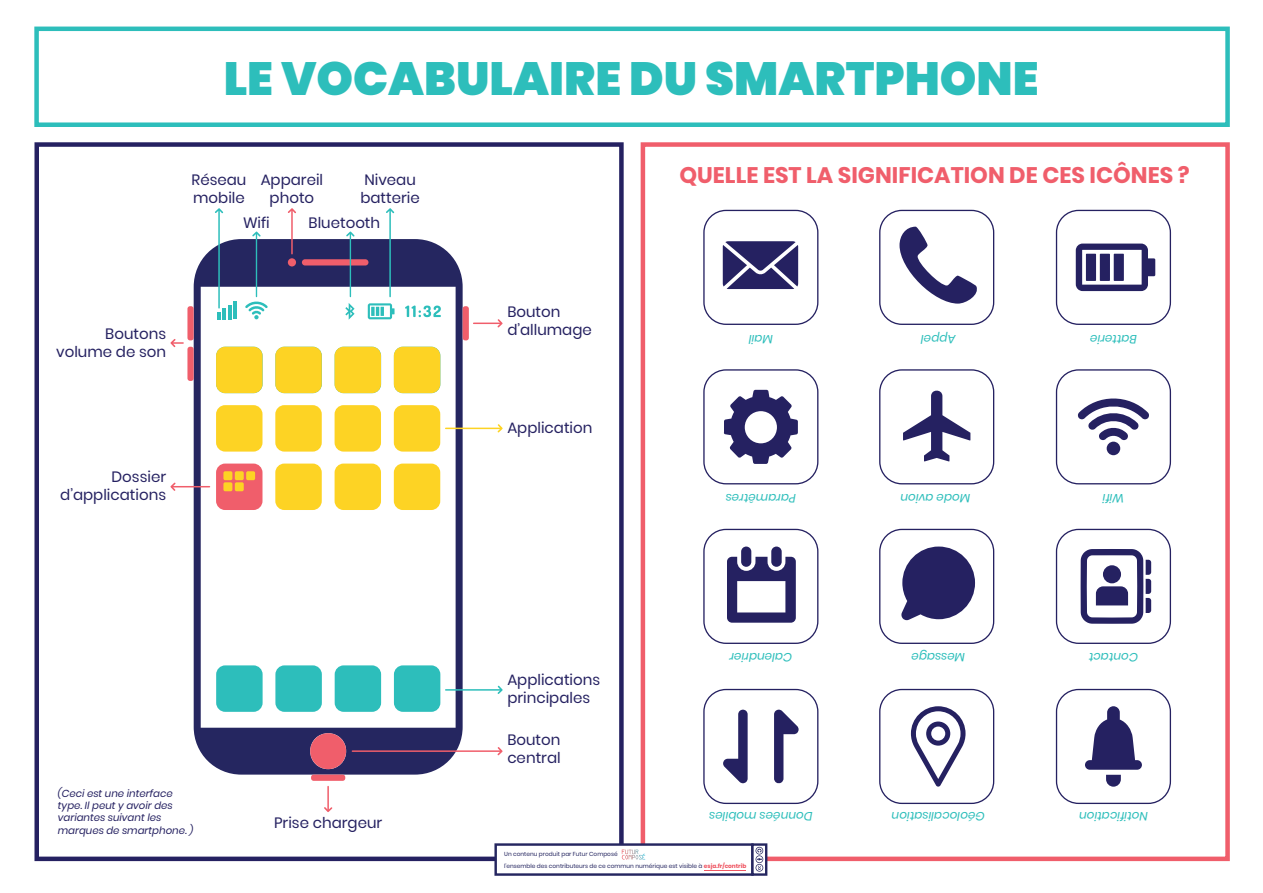
<style>
.page{position:relative;width:1263px;height:893px;background:#fff}
.page>*{position:absolute;margin:0;border:0;box-sizing:border-box;transform-origin:0 0}
.t1{font:900 46.5px "Poppins";color:#2dbebb}
.t2{font:700 22.5px "Poppins";color:#f05e6b}
.t3{font:15px/18px "Poppins";color:#252161}
.t4{font:italic 12px "Poppins";color:#2dbebb}
.t5{font:italic 10.2px/12.1px "Poppins";color:#252161}
.t6{font:5.85px/11.7px "Poppins";color:#252660}
.s1{font-weight:700;color:#ef5562}
</style>
<div class="page">
<div style="left:34px;top:27px;width:1196px;height:100px;border:4px solid #2dbebb"></div>
<div style="left:34px;top:142px;width:590px;height:719px;border:4px solid #252161"></div>
<div style="left:641px;top:142px;width:589px;height:719px;border:4px solid #f05e6b"></div>
<div style="left:494px;top:843px;width:260px;height:33px;background:#fff;border:2px solid #252660"></div>
<div style="left:751px;top:843px;width:16px;height:33px;background:#fff;border:2px solid #252660"></div>
<svg style="left:755px;top:847px;width:8px;height:25px"></svg>
<svg style="left:622px;top:850px;width:23px;height:9px"></svg>
<hr style="left:704px;top:870px;width:42px;height:1px;background:#ef5562">
<svg style="left:903px;top:390px;width:67px;height:71px"></svg>
<svg style="left:911px;top:706px;width:54px;height:81px"></svg>
<svg style="left:724px;top:390px;width:74px;height:74px"></svg>
<svg style="left:194px;top:239px;width:269px;height:536px"></svg>
<svg style="left:245px;top:300px;width:23px;height:19px"></svg>
<svg style="left:368px;top:303px;width:26px;height:16px"></svg>
<svg style="left:218px;top:308px;width:8px;height:11px"></svg>
<hr style="left:228px;top:305px;width:3px;height:14px;background:#2dbebb">
<hr style="left:234px;top:302px;width:3px;height:17px;background:#2dbebb">
<svg style="left:345px;top:303px;width:10px;height:17px"></svg>
<svg style="left:405px;top:306px;width:36px;height:11px"></svg>
<div style="left:302px;top:259px;width:66px;height:6px;background:#f05e6b;border-radius:3px"></div>
<div style="left:288px;top:258px;width:8px;height:8px;background:#f05e6b;border-radius:50%"></div>
<div style="left:310px;top:733px;width:36px;height:36px;background:#f05e6b;border-radius:50%"></div>
<div style="left:187px;top:306px;width:7px;height:34px;background:#f05e6b;border-radius:3px"></div>
<div style="left:463px;top:306px;width:6px;height:34px;background:#f05e6b;border-radius:3px"></div>
<div style="left:187px;top:347px;width:7px;height:34px;background:#f05e6b;border-radius:3px"></div>
<div style="left:216px;top:665px;width:47px;height:47px;background:#2dbebb;border-radius:9px"></div>
<div style="left:275px;top:665px;width:47px;height:47px;background:#2dbebb;border-radius:9px"></div>
<div style="left:335px;top:665px;width:46px;height:47px;background:#2dbebb;border-radius:9px"></div>
<div style="left:394px;top:665px;width:46px;height:47px;background:#2dbebb;border-radius:9px"></div>
<svg style="left:216px;top:347px;width:47px;height:46px"></svg>
<div style="left:216px;top:347px;width:46px;height:46px;background:#fdd324;border-radius:9px"></div>
<div style="left:275px;top:347px;width:47px;height:46px;background:#fdd324;border-radius:9px"></div>
<div style="left:335px;top:347px;width:46px;height:46px;background:#fdd324;border-radius:9px"></div>
<div style="left:394px;top:347px;width:46px;height:46px;background:#fdd324;border-radius:9px"></div>
<div style="left:216px;top:405px;width:46px;height:47px;background:#fdd324;border-radius:9px"></div>
<div style="left:275px;top:405px;width:47px;height:47px;background:#fdd324;border-radius:9px"></div>
<div style="left:335px;top:405px;width:46px;height:47px;background:#fdd324;border-radius:9px"></div>
<div style="left:394px;top:405px;width:46px;height:47px;background:#fdd324;border-radius:9px"></div>
<div style="left:216px;top:464px;width:46px;height:46px;background:#f05e6b;border-radius:9px"></div>
<div style="left:275px;top:464px;width:47px;height:46px;background:#fdd324;border-radius:9px"></div>
<div style="left:223px;top:471px;width:9px;height:9px;background:#fdd324;border-radius:2px"></div>
<div style="left:235px;top:471px;width:9px;height:9px;background:#fdd324;border-radius:2px"></div>
<div style="left:246px;top:471px;width:9px;height:9px;background:#fdd324;border-radius:2px"></div>
<div style="left:223px;top:482px;width:9px;height:9px;background:#fdd324;border-radius:2px"></div>
<div style="left:235px;top:482px;width:9px;height:9px;background:#fdd324;border-radius:2px"></div>
<div style="left:335px;top:464px;width:46px;height:46px;background:#fdd324;border-radius:9px"></div>
<div style="left:394px;top:464px;width:46px;height:46px;background:#fdd324;border-radius:9px"></div>
<div style="left:311px;top:775px;width:34px;height:6px;background:#f05e6b;border-radius:3px"></div>
<svg style="left:497px;top:424px;width:6px;height:8px"></svg>
<hr style="left:446px;top:428px;width:55px;height:1px;background:#fdd324">
<svg style="left:474px;top:319px;width:28px;height:8px"></svg>
<svg style="left:497px;top:747px;width:5px;height:8px"></svg>
<hr style="left:352px;top:750px;width:148px;height:2px;background:#f05e6b">
<svg style="left:497px;top:686px;width:6px;height:8px"></svg>
<hr style="left:446px;top:689px;width:55px;height:2px;background:#2dbebb">
<svg style="left:170px;top:483px;width:6px;height:8px"></svg>
<hr style="left:172px;top:486px;width:37px;height:1px;background:#f05e6b">
<svg style="left:170px;top:339px;width:13px;height:8px"></svg>
<svg style="left:324px;top:807px;width:8px;height:5px"></svg>
<hr style="left:327px;top:786px;width:2px;height:23px;background:#f05e6b">
<svg style="left:215px;top:208px;width:8px;height:5px"></svg>
<hr style="left:218px;top:211px;width:2px;height:97px;background:#2dbebb">
<svg style="left:252px;top:232px;width:9px;height:5px"></svg>
<hr style="left:256px;top:234px;width:1px;height:63px;background:#2dbebb">
<svg style="left:346px;top:232px;width:8px;height:5px"></svg>
<hr style="left:350px;top:234px;width:1px;height:63px;background:#2dbebb">
<svg style="left:386px;top:208px;width:8px;height:5px"></svg>
<hr style="left:389px;top:211px;width:2px;height:86px;background:#2dbebb">
<svg style="left:288px;top:208px;width:8px;height:5px"></svg>
<hr style="left:291px;top:211px;width:2px;height:43px;background:#f05e6b">
<svg style="left:899px;top:227px;width:78px;height:77px"></svg>
<svg style="left:723px;top:241px;width:75px;height:48px"></svg>
<svg style="left:1080px;top:549px;width:71px;height:75px"></svg>
<div style="left:1103px;top:565px;width:18px;height:18px;background:#252161;border-radius:50%"></div>
<svg style="left:901px;top:547px;width:74px;height:73px"></svg>
<svg style="left:727px;top:557px;width:69px;height:66px"></svg>
<div style="left:741px;top:547px;width:10px;height:20px;background:#252161;border-radius:5px"></div>
<div style="left:771px;top:547px;width:11px;height:20px;background:#252161;border-radius:5px"></div>
<svg style="left:723px;top:710px;width:75px;height:73px"></svg>
<svg style="left:1085px;top:706px;width:57px;height:81px"></svg>
<div style="left:703px;top:210px;width:115px;height:115px;border:1px solid #252161;border-radius:22px"></div>
<div style="left:879px;top:210px;width:115px;height:115px;border:1px solid #252161;border-radius:22px"></div>
<div style="left:1056px;top:210px;width:115px;height:115px;border:1px solid #252161;border-radius:22px"></div>
<div style="left:703px;top:369px;width:115px;height:115px;border:1px solid #252161;border-radius:22px"></div>
<div style="left:879px;top:369px;width:115px;height:115px;border:1px solid #252161;border-radius:22px"></div>
<div style="left:1056px;top:369px;width:115px;height:115px;border:1px solid #252161;border-radius:22px"></div>
<div style="left:703px;top:529px;width:115px;height:115px;border:1px solid #252161;border-radius:22px"></div>
<div style="left:879px;top:529px;width:115px;height:115px;border:1px solid #252161;border-radius:22px"></div>
<div style="left:1056px;top:529px;width:115px;height:115px;border:1px solid #252161;border-radius:22px"></div>
<div style="left:703px;top:689px;width:115px;height:115px;border:1px solid #252161;border-radius:22px"></div>
<div style="left:879px;top:689px;width:115px;height:115px;border:1px solid #252161;border-radius:22px"></div>
<div style="left:1056px;top:689px;width:115px;height:115px;border:1px solid #252161;border-radius:22px"></div>
<svg style="left:1077px;top:398px;width:72px;height:42px"></svg>
<div style="left:1107px;top:442px;width:13px;height:13px;background:#252161;border-radius:50%"></div>
<svg style="left:1076px;top:244px;width:79px;height:47px"></svg>
<div style="left:1086px;top:254px;width:10px;height:27px;background:#252161"></div>
<div style="left:1100px;top:254px;width:10px;height:27px;background:#252161"></div>
<div style="left:1114px;top:254px;width:10px;height:27px;background:#252161"></div>
<h1 class="t1" style="left:224px;top:52px;width:816px">LE VOCABULAIRE DU SMARTPHONE</h1>
<p class="t3" style="left:192px;top:170px;width:56px">Réseau mobile</p>
<p class="t3" style="left:360px;top:170px;width:61px">Niveau batterie</p>
<p class="t3" style="left:261px;top:170px;width:64px;text-align:center">Appareil photo</p>
<p class="t3" style="left:56px;top:324px;width:111px;text-align:right">Boutons volume de son</p>
<p class="t3" style="left:60px;top:468px;width:107px;text-align:right">Dossier d’applications</p>
<p class="t3" style="left:243px;top:214px;width:28px">Wifi</p>
<p class="t3" style="left:309px;top:214px;width:73px">Bluetooth</p>
<p class="t5" style="left:58px;top:787px;width:137px">(Ceci est une interface type. Il peut y avoir des variantes suivant les marques de smartphone. )</p>
<p class="t3" style="left:274px;top:814px;width:110px">Prise chargeur</p>
<p class="t3" style="left:507px;top:303px;width:86px">Bouton d’allumage</p>
<p class="t3" style="left:507px;top:419px;width:87px">Application</p>
<p class="t3" style="left:507px;top:670px;width:94px">Applications principales</p>
<p class="t3" style="left:507px;top:730px;width:55px">Bouton central</p>
<h2 class="t2" style="left:679px;top:162px;width:512px">QUELLE EST LA SIGNIFICATION DE CES ICÔNES ?</h2>
<p class="t4" style="left:773px;top:346px;width:25px;rotate:-180deg">Mail</p>
<p class="t4" style="left:955px;top:346px;width:36px;rotate:-180deg">Appel</p>
<p class="t4" style="left:1137px;top:346px;width:48px;rotate:-180deg">Batterie</p>
<p class="t4" style="left:796px;top:505px;width:72px;rotate:-180deg">Paramêtres</p>
<p class="t4" style="left:970px;top:505px;width:71px;rotate:-180deg">Mode avion</p>
<p class="t4" style="left:1124px;top:505px;width:23px;rotate:-180deg">Wifi</p>
<p class="t4" style="left:792px;top:664px;width:64px;rotate:-180deg">Calendrier</p>
<p class="t4" style="left:965px;top:664px;width:55px;rotate:-180deg">Message</p>
<p class="t4" style="left:1138px;top:664px;width:51px;rotate:-180deg">Contact</p>
<p class="t4" style="left:812px;top:824px;width:105px;rotate:-180deg">Données mobiles</p>
<p class="t4" style="left:985px;top:824px;width:95px;rotate:-180deg">Géolocalisation</p>
<p class="t4" style="left:1148px;top:824px;width:70px;rotate:-180deg">Notification</p>
<p class="t6" style="left:504px;top:848px;width:244px">Un contenu produit par Futur Composé<br>l'ensemble des contributeurs de ce commun numérique est visible à <span class="s1">esja.fr/contrib</span></p>
</div>
